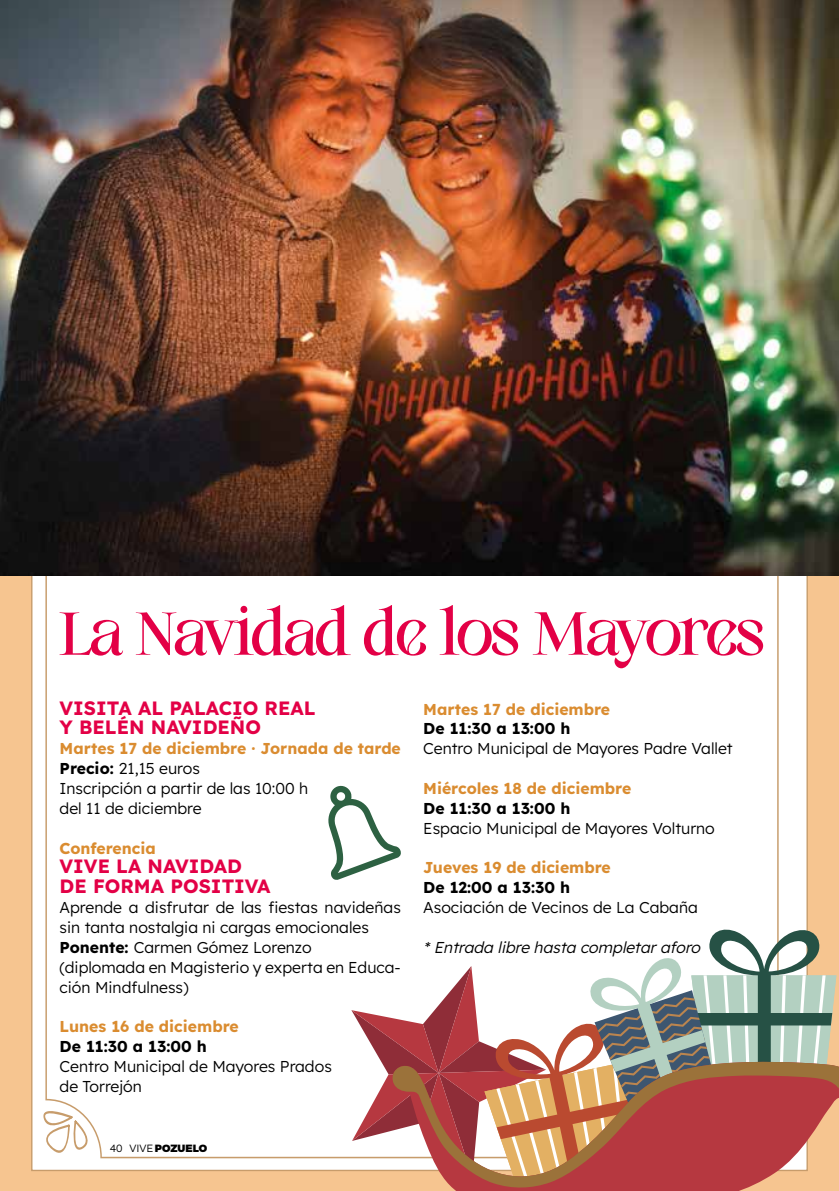
<style>
.page{position:relative;width:839px;height:1191px;background:#fff}
.page>*{position:absolute;margin:0;border:0;box-sizing:border-box;transform-origin:0 0}
.t1{font:57.93px "Berliana Lovely";letter-spacing:-.04em;color:#e30046}
.t2{font:700 19.25px/19.8px "Lexend";color:#e30046}
.t3{font:300 15.75px/19.8px "Lexend";color:#000}
.t4{font:700 15.75px "Lexend";color:#da8c30}
.t5{font:700 15.75px "Lexend";color:#000}
.t6{font:italic 300 15.75px "Lexend";color:#000}
.t7{font:900 10.5px "Montserrat";color:#000}
.s1{font-weight:700;color:#da8c30}
.s2{font-weight:700}
.s3{font-family:"Lexend";font-weight:300}
.s4{font-weight:300}
</style>
<div class="page">
<svg style="left:0;top:575px;width:327px;height:616px;fill:#f6c590"></svg>
<svg style="left:45px;top:575px;width:282px;height:583px"></svg>
<svg style="left:40px;top:1104px;width:54px;height:57px"></svg>
<img style="left:0;top:0;width:327px;height:575px">
<img style="left:327px;top:0;width:511px;height:1191px">
<h1 class="t1" style="left:60px;top:602px;width:706px">La Navidad de los Mayores</h1>
<p class="t2" style="left:60px;top:696px;width:257px">VISITA AL PALACIO REAL<br>Y BELÉN NAVIDEÑO</p>
<p class="t3" style="left:60px;top:738px;width:343px"><span class="s1">Martes 17 de diciembre · Jornada de tarde<br></span><span class="s2">Precio:</span> 21,15 euros<br>Inscripción a partir de las 10:00 h<br>del 11 de diciembre</p>
<p class="t4" style="left:60px;top:835px;width:98px">Conferencia</p>
<p class="t2" style="left:60px;top:855px;width:212px">VIVE LA NAVIDAD<br>DE FORMA POSITIVA</p>
<p class="t3" style="left:60px;top:896px;width:343px">Aprende a disfrutar de las fiestas navideñas sin tanta nostalgia ni cargas emocionales <span class="s2">Ponente:</span> Carmen Gómez Lorenzo (diplomada en Magisterio y experta en Educa&shy;ción Mindfulness)</p>
<p class="t4" style="left:60px;top:1014px;width:181px">Lunes 16 de diciembre</p>
<p class="t5" style="left:60px;top:1034px;width:149px">De 11:30 a 13:00 h</p>
<p class="t3" style="left:60px;top:1055px;width:274px">Centro Municipal de Mayores Prados de Torrejón</p>
<p class="t7" style="left:110px;top:1139px;width:99px"><span class="s3">40</span> <span class="s4">VIVE</span>POZUELO</p>
<p class="t4" style="left:423px;top:696px;width:188px">Martes 17 de diciembre</p>
<p class="t5" style="left:423px;top:716px;width:149px">De 11:30 a 13:00 h</p>
<p class="t3" style="left:423px;top:738px;width:311px">Centro Municipal de Mayores Padre Vallet</p>
<p class="t4" style="left:423px;top:776px;width:209px">Miércoles 18 de diciembre</p>
<p class="t5" style="left:423px;top:795px;width:149px">De 11:30 a 13:00 h</p>
<p class="t3" style="left:423px;top:817px;width:293px">Espacio Municipal de Mayores Volturno</p>
<p class="t4" style="left:423px;top:855px;width:189px">Jueves 19 de diciembre</p>
<p class="t5" style="left:423px;top:875px;width:148px">De 12:00 a 13:30 h</p>
<p class="t3" style="left:423px;top:896px;width:276px">Asociación de Vecinos de La Cabaña</p>
<p class="t6" style="left:423px;top:936px;width:283px">*Entrada libre hasta completaraforo</p>
</div>
